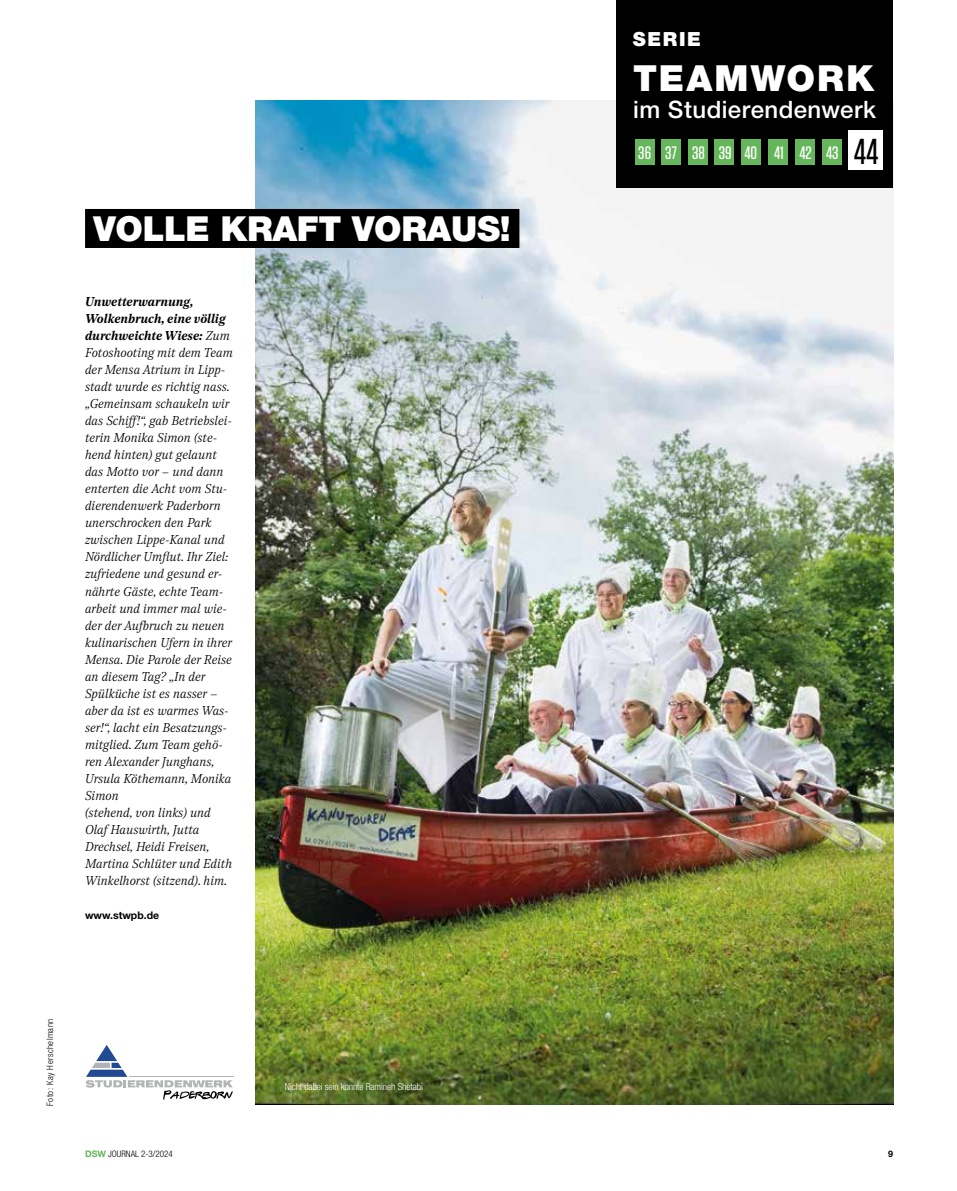
<style>
.page{position:relative;width:957px;height:1191px;background:#fff}
.page>*{position:absolute;margin:0;border:0;box-sizing:border-box;transform-origin:0 0}
.t1{font:900 36px "Helvetica Neue LT Std";letter-spacing:.06em;color:#fff}
.t2{font:900 34.5px "Helvetica Neue LT Std";letter-spacing:-.01em;color:#fff}
.t3{font:500 24px "Helvetica Neue LT Std";letter-spacing:.02em;color:#fff}
.t4{font:900 19.5px "Helvetica Neue LT Std";letter-spacing:.085em;color:#fff}
.t5{font:500 18px "Tungsten";color:#fff}
.t6{font:italic 300 12.75px/17px "Noe Text";letter-spacing:-.005em;color:#000}
.t7{font:700 10.5px "Helvetica Neue LT Std";color:#000}
.t8{font:300 condensed 9.75px "Helvetica Neue LT Std";letter-spacing:-.01em;color:#fff}
.t9{font:300 condensed 9px "Helvetica Neue LT Std";letter-spacing:.05em;color:#000}
.t10{font:300 condensed 9px "Helvetica Neue LT Std";color:#000}
.t11{font:700 9px "Helvetica Neue LT Std";color:#000}
.s1{font-weight:600}
.s2{font-size:36px;color:#000}
.s3{font-weight:700;font-stretch:normal;color:#65b65a}
</style>
<div class="page">
<img style="left:255px;top:101px;width:638px;height:1003px">
<div style="left:617px;top:0;width:276px;height:187px;background:#000"></div>
<div style="left:85px;top:209px;width:434px;height:39px;background:#000"></div>
<div style="left:635px;top:140px;width:19px;height:25px;background:#65b65a"></div>
<div style="left:661px;top:140px;width:20px;height:25px;background:#65b65a"></div>
<div style="left:688px;top:140px;width:19px;height:25px;background:#65b65a"></div>
<div style="left:715px;top:140px;width:19px;height:25px;background:#65b65a"></div>
<div style="left:741px;top:140px;width:19px;height:25px;background:#65b65a"></div>
<div style="left:768px;top:140px;width:20px;height:25px;background:#65b65a"></div>
<div style="left:795px;top:140px;width:19px;height:25px;background:#65b65a"></div>
<div style="left:822px;top:140px;width:19px;height:25px;background:#65b65a"></div>
<div style="left:848px;top:131px;width:34px;height:39px;background:#fff"></div>
<svg style="left:86px;top:1045px;width:147px;height:54px"></svg>
<h2 class="t2" style="left:94px;top:208px;width:418px">VOLLE KRAFT VORAUS!</h2>
<p class="t6" style="left:85px;top:293px;width:149px"><span class="s1">Unwetterwarnung,<br>Wolkenbruch, eine völlig durchweichte Wiese:</span> Zum<br>Fotoshooting mit dem Team der Mensa Atrium in Lipp&shy;stadt wurde es richtig nass. „Gemeinsam schaukeln wir das Schiff!“, gab Betriebslei&shy;terin Monika Simon (ste&shy;hend hinten) gut gelaunt das Motto vor – und dann enterten die Acht vom Stu&shy;dierendenwerk Paderborn unerschrocken den Park zwischen Lippe-Kanal und<br>Nördlicher Umflut. Ihr Ziel: zufriedene und gesund er&shy;nährte Gäste, echte Team&shy;arbeit und immer mal wie&shy;der der Aufbruch zu neuen kulinarischen Ufern in ihrer<br>Mensa. Die Parole der Reise an diesem Tag? „In der<br>Spülküche ist es nasser – aber da ist es warmes Was&shy;ser!“, lacht ein Besatzungs&shy;mitglied. Zum Team gehö&shy;ren Alexander Junghans,<br>Ursula Köthemann, Monika<br>Simon<br>(stehend, von links) und<br>Olaf Hauswirth, Jutta<br>Drechsel, Heidi Freisen,<br>Martina Schlüter und Edith<br>Winkelhorst (sitzend). him.</p>
<p class="t7" style="left:85px;top:908px;width:76px">www.stwpb.de</p>
<h3 class="t4" style="left:632px;top:28px;width:70px">SERIE</h3>
<h1 class="t1" style="left:633px;top:57px;width:242px">TEAMWORK</h1>
<h3 class="t3" style="left:633px;top:95px;width:244px">im Studierendenwerk</h3>
<h3 class="t5" style="left:638px;top:143px;width:241px">36 37 38 39 40 41 42 43 <span class="s2">44</span></h3>
<p class="t9" style="left:45px;top:1106px;width:89px;rotate:-90deg">Foto: Kay Herschelmann</p>
<p class="t8" style="left:285px;top:1081px;width:139px">Nicht dabei sein konnte Ramineh Shetabi</p>
<p class="t10" style="left:85px;top:1148px;width:89px"><span class="s3">DSW</span> JOURNAL 2-3/2024</p>
<p class="t11" style="left:888px;top:1148px;width:7px">9</p>
</div>
